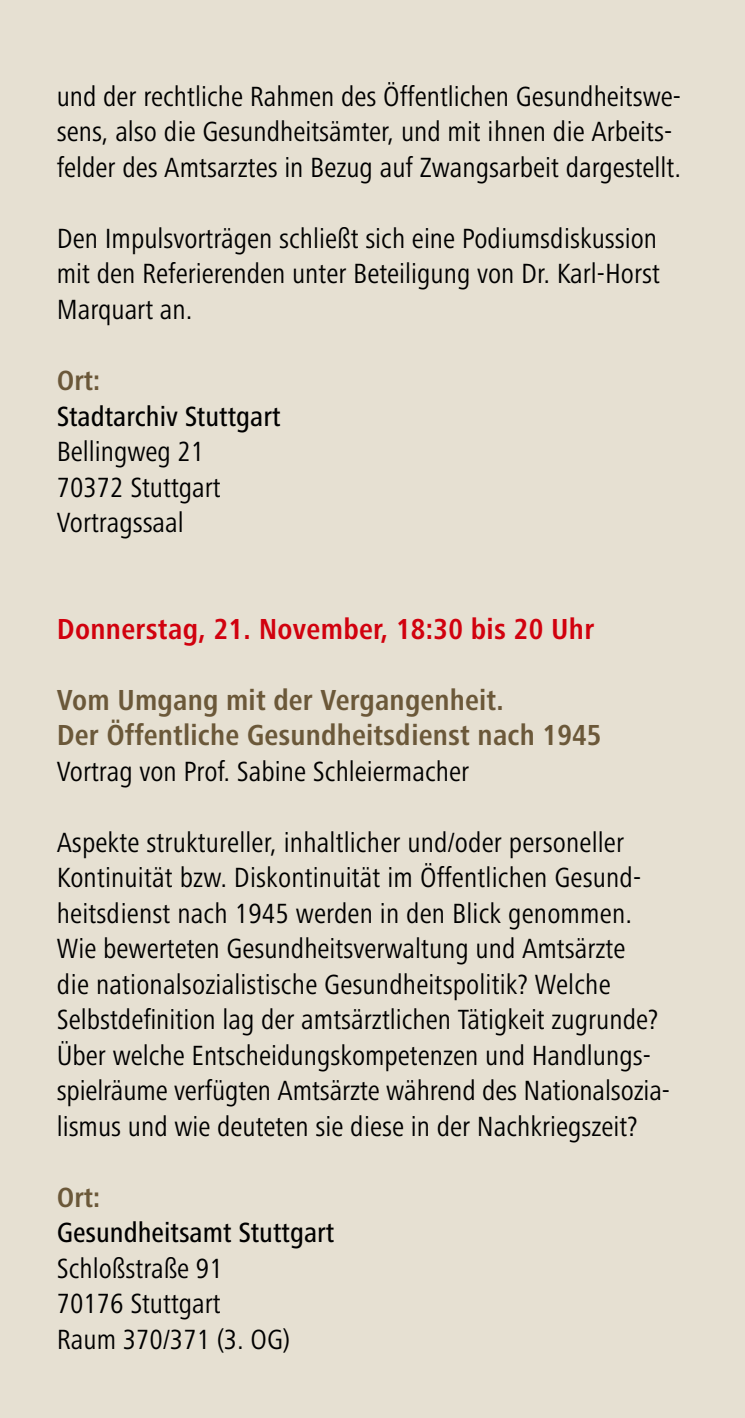
<style>
.page{position:relative;width:745px;height:1418px;background:#fff}
.page>*{position:absolute;margin:0;border:0;box-sizing:border-box;transform-origin:0 0}
.t1{font:700 condensed 30px/35.5px "Frutiger Next Pro";letter-spacing:.005em;color:#6b5839}
.t2{font:700 condensed 30px "Frutiger Next Pro";letter-spacing:.01em;color:#d1010e}
.t3{font:condensed 28.75px/35.5px "Frutiger Next Pro";color:#000}
.t4{font:500 condensed 28.75px "Frutiger Next Pro";color:#000}
.t5{font:700 condensed 28.75px "Frutiger Next Pro";color:#6b5839}
</style>
<div class="page">
<div style="left:0;top:0;width:744px;height:1417px;background:#e6e0d2"></div>
<p class="t3" style="left:57px;top:78px;width:625px">und der rechtliche Rahmen des Öffentlichen Gesundheitswe&shy;sens, also die Gesundheitsämter, und mit ihnen die Arbeits&shy;felder des Amtsarztes in Bezug auf Zwangsarbeit dargestellt.</p>
<p class="t3" style="left:57px;top:220px;width:604px;text-align:justify">Den Impulsvorträgen schließt sich eine Podiumsdiskussion mit den Referierenden unter Beteiligung von Dr. Karl-Horst Marquart an.</p>
<p class="t5" style="left:57px;top:364px;width:45px">Ort:</p>
<p class="t4" style="left:57px;top:399px;width:225px">Stadtarchiv Stuttgart</p>
<p class="t3" style="left:57px;top:434px;width:165px">Bellingweg 21<br>70372 Stuttgart<br>Vortragssaal</p>
<p class="t2" style="left:57px;top:611px;width:538px">Donnerstag, 21. November, 18:30 bis 20 Uhr</p>
<p class="t1" style="left:57px;top:682px;width:546px">Vom Umgang mit der Vergangenheit.<br>Der Öffentliche Gesundheitsdienst nach 1945</p>
<p class="t3" style="left:57px;top:753px;width:414px">Vortrag von Prof. Sabine Schleiermacher</p>
<p class="t3" style="left:57px;top:824px;width:614px">Aspekte struktureller, inhaltlicher und/oder personeller Kontinuität bzw. Diskontinuität im Öffentlichen Gesund&shy;heitsdienst nach 1945 werden in den Blick genommen.<br>Wie bewerteten Gesundheitsverwaltung und Amtsärzte<br>die nationalsozialistische Gesundheitspolitik? Welche Selbstdefinition lag der amtsärztlichen Tätigkeit zugrunde?<br>Über welche Entscheidungskompetenzen und Handlungs&shy;spielräume verfügten Amtsärzte während des Nationalsozia&shy;lismus und wie deuteten sie diese in der Nachkriegszeit?</p>
<p class="t5" style="left:57px;top:1180px;width:45px">Ort:</p>
<p class="t4" style="left:57px;top:1216px;width:279px">Gesundheitsamt Stuttgart</p>
<p class="t3" style="left:57px;top:1250px;width:235px">Schloßstraße 91<br>70176 Stuttgart<br>Raum 370/371 (3. OG)</p>
</div>
